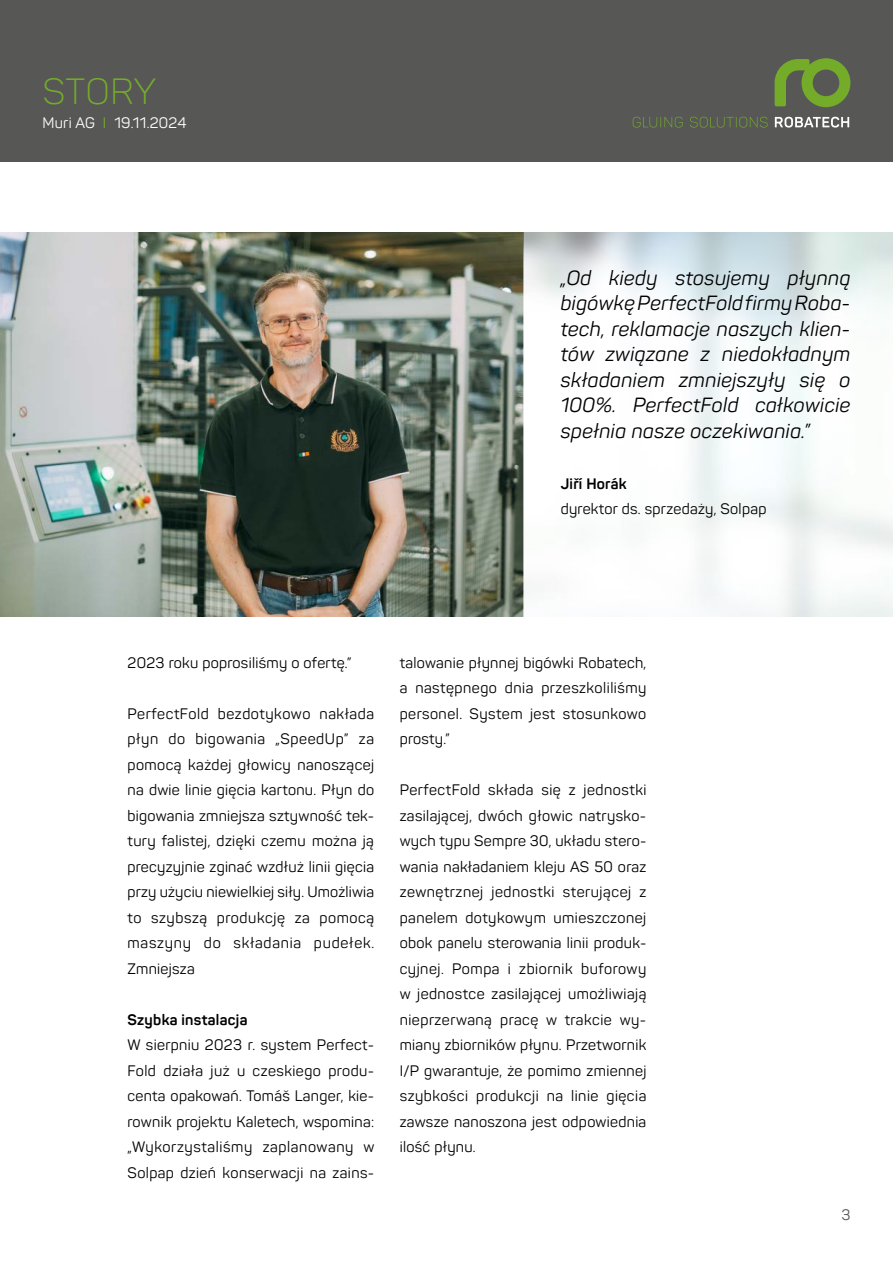
<style>
.page{position:relative;width:893px;height:1263px;background:#fff}
.page>*{position:absolute;margin:0;border:0;box-sizing:border-box;transform-origin:0 0}
.t1{font:300 36px "Panton";letter-spacing:.02em;color:#74ac2a}
.t2{font:italic 20.25px/25.5px "Panton";letter-spacing:.02em;color:#000;text-align:justify}
.t3{font:15px/25.5px "Panton";letter-spacing:.03em;color:#000;text-align:justify}
.t4{font:700 15px "Panton";letter-spacing:.02em;color:#000}
.t5{font:15px "Panton";letter-spacing:.02em;color:#fff}
.t6{font:15px "Panton";color:#575756}
.s1{color:#74ac2a}
</style>
<div class="page">
<div style="left:0;top:0;width:893px;height:162px;background:#575756"></div>
<svg style="left:775px;top:58px;width:75px;height:49px"></svg>
<svg style="left:775px;top:117px;width:74px;height:11px"></svg>
<svg style="left:633px;top:117px;width:135px;height:11px"></svg>
<img style="left:0;top:233px;width:893px;height:383px">
<h1 class="t1" style="left:43px;top:69px;width:115px">STORY</h1>
<p class="t5" style="left:43px;top:113px;width:146px">Muri AG <span class="s1">I</span> 19.11.2024</p>
<h2 class="t2" style="left:561px;top:265px;width:291px">„Od kiedy stosujemy płynną bigówkę PerfectFold firmy Roba&shy;tech, reklamacje naszych klien&shy;tów związane z niedokładnym składaniem zmniejszyły się o 100%. PerfectFold całkowicie spełnia nasze oczekiwania.”</h2>
<p class="t4" style="left:561px;top:474px;width:67px">Jiří Horák</p>
<p class="t3" style="left:561px;top:496px;width:207px">dyrektor ds. sprzedaży, Solpap</p>
<p class="t3" style="left:128px;top:649px;width:225px">2023 roku poprosiliśmy o ofertę.”</p>
<p class="t3" style="left:128px;top:700px;width:248px">PerfectFold bezdotykowo nakłada płyn do bigowania „SpeedUp” za pomocą każdej głowicy nanoszącej na dwie linie gięcia kartonu. Płyn do bigowania zmniejsza sztywność tek&shy;tury falistej, dzięki czemu można ją precyzyjnie zginać wzdłuż linii gięcia przy użyciu niewielkiej siły. Umożliwia to szybszą produkcję za pomocą maszyny do składania pudełek.<br>Zmniejsza</p>
<p class="t4" style="left:128px;top:1010px;width:121px">Szybka instalacja</p>
<p class="t3" style="left:128px;top:1032px;width:248px">W sierpniu 2023 r. system Perfect-Fold działa już u czeskiego produ&shy;centa opakowań. Tomáš Langer, kie&shy;rownik projektu Kaletech, wspomina: „Wykorzystaliśmy zaplanowany w Solpap dzień konserwacji na zains-</p>
<p class="t3" style="left:400px;top:649px;width:248px">talowanie płynnej bigówki Robatech, a następnego dnia przeszkoliliśmy personel. System jest stosunkowo prosty.”</p>
<p class="t3" style="left:400px;top:777px;width:248px">PerfectFold składa się z jednostki zasilającej, dwóch głowic natrysko&shy;wych typu Sempre 30, układu stero&shy;wania nakładaniem kleju AS 50 oraz zewnętrznej jednostki sterującej z panelem dotykowym umieszczonej obok panelu sterowania linii produk&shy;cyjnej. Pompa i zbiornik buforowy w jednostce zasilającej umożliwiają nieprzerwaną pracę w trakcie wy&shy;miany zbiorników płynu. Przetwornik I/P gwarantuje, że pomimo zmiennej szybkości produkcji na linie gięcia zawsze nanoszona jest odpowiednia ilość płynu.</p>
<p class="t6" style="left:841px;top:1206px;width:10px">3</p>
</div>
